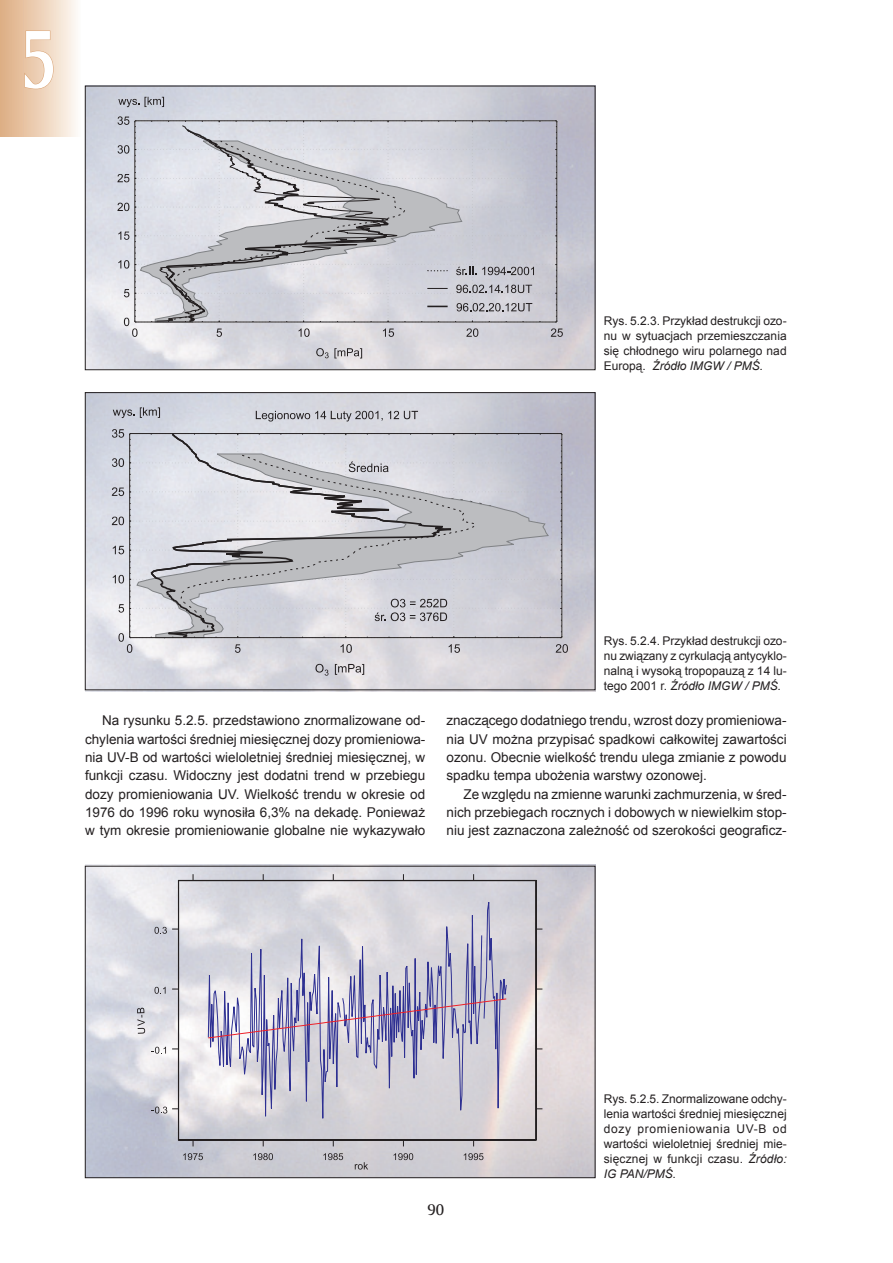
<style>
.page{position:relative;width:893px;height:1263px;background:#fff}
.page>*{position:absolute;margin:0;border:0;box-sizing:border-box;transform-origin:0 0}
.t1{font:700 78.75px "Amerigo PL";color:#fff;scale:.76 1}
.t2{font:15px "Amerigo PL";color:#231f20}
.t3{font:13.5px/18.3px "Arial";color:#231f20;text-align:justify}
.t4{font:12px/15px "Arial";color:#231f20;text-align:justify}
.s1{font-style:italic}
</style>
<div class="page">
<div style="left:0;top:0;width:81px;height:136px;background:linear-gradient(to right,#deac80,#fefbf7)"></div>
<svg style="left:24px;top:30px;width:30px;height:60px"></svg>
<img style="left:85px;top:865px;width:510px;height:311px">
<svg style="left:256px;top:411px;width:162px;height:10px"></svg>
<svg style="left:315px;top:664px;width:13px;height:12px"></svg>
<svg style="left:335px;top:664px;width:29px;height:11px"></svg>
<svg style="left:112px;top:429px;width:456px;height:224px"></svg>
<svg style="left:113px;top:407px;width:47px;height:11px"></svg>
<div style="left:85px;top:392px;width:510px;height:298px;border:1px solid #231f20"></div>
<svg style="left:316px;top:348px;width:46px;height:10px"></svg>
<svg style="left:117px;top:116px;width:446px;height:221px"></svg>
<svg style="left:118px;top:97px;width:46px;height:10px"></svg>
<div style="left:85px;top:86px;width:510px;height:284px;border:1px solid #231f20"></div>
<hr style="left:179px;top:1140px;width:357px;height:1px;background:#231f20">
<div style="left:178px;top:1139px;width:358px;height:1px;border:1px solid #231f20"></div>
<div style="left:178px;top:880px;width:358px;height:1px;border:1px solid #231f20"></div>
<svg style="left:183px;top:1153px;width:20px;height:7px"></svg>
<div style="left:178px;top:880px;width:1px;height:260px;border:1px solid #231f20"></div>
<div style="left:536px;top:880px;width:1px;height:260px;border:1px solid #231f20"></div>
<svg style="left:152px;top:1106px;width:27px;height:7px"></svg>
<svg style="left:152px;top:1047px;width:14px;height:7px"></svg>
<svg style="left:154px;top:987px;width:12px;height:7px"></svg>
<svg style="left:154px;top:927px;width:25px;height:7px"></svg>
<svg style="left:137px;top:1008px;width:8px;height:26px"></svg>
<svg style="left:208px;top:868px;width:299px;height:301px"></svg>
<svg style="left:208px;top:998px;width:299px;height:40px"></svg>
<div style="left:85px;top:866px;width:510px;height:312px;border:1px solid #231f20"></div>
<h1 class="t1" style="left:22px;top:6px;width:45px">5</h1>
<p class="t4" style="left:604px;top:313px;width:184px">Rys. 5.2.3. Przykład destrukcji ozo&shy;nu w sytuacjach przemieszczania się chłodnego wiru polarnego nad Europą. <span class="s1">Źródło IMGW / PMŚ.</span></p>
<p class="t4" style="left:604px;top:633px;width:184px">Rys. 5.2.4. Przykład destrukcji ozo&shy;nu związany z cyrkulacją antycyklo&shy;nalną i wysoką tropopauzą z 14 lu&shy;tego 2001 r. <span class="s1">Źródło IMGW / PMŚ.</span></p>
<p class="t3" style="left:85px;top:711px;width:342px;text-indent:17px">Na rysunku 5.2.5. przedstawiono znormalizowane od&shy;chylenia wartości średniej miesięcznej dozy promieniowa&shy;nia UV-B od wartości wieloletniej średniej miesięcznej, w funkcji czasu. Widoczny jest dodatni trend w przebiegu dozy promieniowania UV. Wielkość trendu w okresie od 1976 do 1996 roku wynosiła 6,3% na dekadę. Ponieważ w tym okresie promieniowanie globalne nie wykazywało</p>
<p class="t3" style="left:446px;top:711px;width:342px">znaczącego dodatniego trendu, wzrost dozy promieniowa&shy;nia UV można przypisać spadkowi całkowitej zawartości ozonu. Obecnie wielkość trendu ulega zmianie z powodu spadku tempa ubożenia warstwy ozonowej.</p>
<p class="t3" style="left:446px;top:784px;width:342px;text-indent:17px">Ze względu na zmienne warunki zachmurzenia, w śred&shy;nich przebiegach rocznych i dobowych w niewielkim stop&shy;niu jest zaznaczona zależność od szerokości geograficz-</p>
<p class="t2" style="left:427px;top:1200px;width:18px">90</p>
<p class="t4" style="left:604px;top:1091px;width:184px">Rys. 5.2.5. Znormalizowane odchy&shy;lenia wartości średniej miesięcznej dozy promieniowania UV-B od wartości wieloletniej średniej mie&shy;sięcznej w funkcji czasu. <span class="s1">Źródło:<br>IG PAN/PMŚ.</span></p>
</div>
